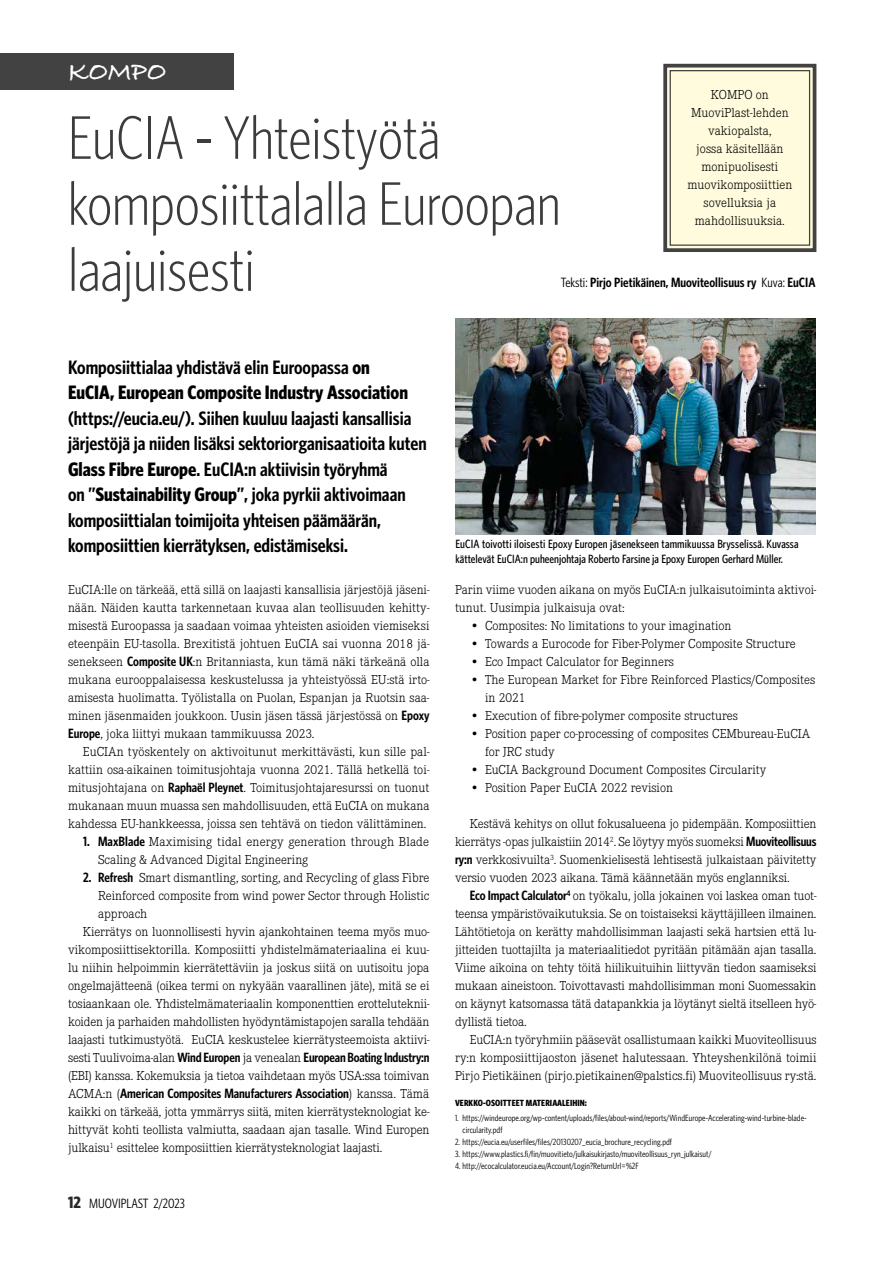
<style>
.page{position:relative;width:893px;height:1263px;background:#fff}
.page>*{position:absolute;margin:0;border:0;box-sizing:border-box;transform-origin:0 0}
.t1{font:300 61.5px/66px "Whitney Condensed";color:#3c3c3b}
.t2{font:700 27px "Bradley Hand ITCTT";color:#fff}
.t3{font:600 19.5px/25.5px "Whitney Condensed";color:#000}
.t4{font:700 19.5px/25.5px "Whitney Condensed";color:#000}
.t5{font:300 13.5px/18px "Corporate E";color:#000;text-align:justify}
.t6{font:600 13.5px "Whitney Condensed";letter-spacing:-.005em;color:#000}
.t7{font:13.5px "Whitney Condensed";color:#000}
.t8{font:500 12px/15px "Whitney Condensed";color:#000}
.t9{font:9px/12px "Whitney Condensed";letter-spacing:.01em;color:#000}
.t10{font:700 9px "Whitney Condensed";letter-spacing:.01em;color:#000}
.s1{font-weight:400}
.s2{font-weight:600}
.s3{font-weight:700}
.s4{font-family:"Whitney Condensed";font-weight:600}
.s5{font-family:"Corporate E";font-weight:300}
.s6{font-weight:700;font-size:16.5px;color:#282827}
</style>
<div class="page">
<div style="left:0;top:54px;width:234px;height:36px;background:#424243"></div>
<svg style="left:663px;top:63px;width:154px;height:189px;background:#eeebcf"></svg>
<div style="left:670px;top:70px;width:140px;height:176px;border:1px solid #424243"></div>
<img style="left:455px;top:319px;width:360px;height:216px">
<h2 class="t2" style="left:68px;top:51px;width:100px">KOMPO</h2>
<p class="t5" style="left:687px;top:86px;width:106px;text-align:center">KOMPO on<br>MuoviPlast-lehden vakiopalsta,<br>jossa käsitellään monipuolisesti muovikomposiittien sovelluksia ja mahdollisuuksia.</p>
<h1 class="t1" style="left:68px;top:104px;width:494px">EuCIA - Yhteistyötä komposiittalalla Euroopan laajuisesti</h1>
<p class="t6" style="left:561px;top:275px;width:256px"><span class="s1">Teksti:</span> Pirjo Pietikäinen, Muoviteollisuus ry <span class="s1">Kuva:</span> EuCIA</p>
<h3 class="t4" style="left:68px;top:354px;width:341px"><span class="s2">Komposiittialaa yhdistävä elin Euroopassa</span> on<br>EuCIA, European Composite Industry Association</h3>
<p class="t3" style="left:68px;top:405px;width:360px">(https://eucia.eu/). Siihen kuuluu laajasti kansallisia järjestöjä ja niiden lisäksi sektoriorganisaatioita kuten <span class="s3">Glass Fibre Europe</span>. EuCIA:n aktiivisin työryhmä<br>on ”<span class="s3">Sustainability Group</span>”, joka pyrkii aktivoimaan komposiittialan toimijoita yhteisen päämäärän, komposiittien kierrätyksen, edistämiseksi.</p>
<p class="t5" style="left:68px;top:580px;width:363px">EuCIA:lle on tärkeää, että sillä on laajasti kansallisia järjestöjä jäseni&shy;nään. Näiden kautta tarkennetaan kuvaa alan teollisuuden kehitty&shy;misestä Euroopassa ja saadaan voimaa yhteisten asioiden viemiseksi eteenpäin EU-tasolla. Brexitistä johtuen EuCIA sai vuonna 2018 jä&shy;senekseen <span class="s4">Composite UK</span>:n Britanniasta, kun tämä näki tärkeänä olla mukana eurooppalaisessa keskustelussa ja yhteistyössä EU:stä irto&shy;amisesta huolimatta. Työlistalla on Puolan, Espanjan ja Ruotsin saa&shy;minen jäsenmaiden joukkoon. Uusin jäsen tässä järjestössä on <span class="s4">Epoxy Europe</span>, joka liittyi mukaan tammikuussa 2023.</p>
<p class="t5" style="left:68px;top:742px;width:363px;text-indent:15px">EuCIAn työskentely on aktivoitunut merkittävästi, kun sille pal&shy;kattiin osa-aikainen toimitusjohtaja vuonna 2021. Tällä hetkellä toi&shy;mitusjohtajana on <span class="s4">Raphaël Pleynet</span>. Toimitusjohtajaresurssi on tuonut mukanaan muun muassa sen mahdollisuuden, että EuCIA on mukana kahdessa EU-hankkeessa, joissa sen tehtävä on tiedon välittäminen.</p>
<p class="t5" style="left:98px;top:832px;width:333px;text-indent:-15px"><span class="s4">1. MaxBlade</span> Maximising tidal energy generation through Blade<br>Scaling &amp; Advanced Digital Engineering</p>
<p class="t5" style="left:83px;top:868px;width:348px"><span class="s4">2. Refresh</span> Smart dismantling, sorting, and Recycling of glass Fibre</p>
<p class="t5" style="left:98px;top:886px;width:333px">Reinforced composite from wind power Sector through Holistic</p>
<p class="t5" style="left:98px;top:904px;width:51px">approach</p>
<p class="t5" style="left:83px;top:922px;width:348px">Kierrätys on luonnollisesti hyvin ajankohtainen teema myös muo-</p>
<p class="t5" style="left:68px;top:940px;width:363px">vikomposiittisektorilla. Komposiitti yhdistelmämateriaalina ei kuu-</p>
<p class="t5" style="left:68px;top:958px;width:363px">lu niihin helpoimmin kierrätettäviin ja joskus siitä on uutisoitu jopa</p>
<p class="t5" style="left:68px;top:976px;width:363px">ongelmajätteenä (oikea termi on nykyään vaarallinen jäte), mitä se ei</p>
<p class="t5" style="left:68px;top:994px;width:363px">tosiaankaan ole. Yhdistelmämateriaalin komponenttien erotteluteknii-</p>
<p class="t5" style="left:68px;top:1012px;width:363px">koiden ja parhaiden mahdollisten hyödyntämistapojen saralla tehdään</p>
<p class="t5" style="left:68px;top:1030px;width:363px">laajasti tutkimustyötä. EuCIA keskustelee kierrätysteemoista aktiivi-</p>
<p class="t6" style="left:68px;top:1050px;width:363px"><span class="s5">sesti Tuulivoima-alan</span> Wind Europen <span class="s5">ja venealan</span> European Boating Industry:n</p>
<p class="t5" style="left:68px;top:1066px;width:363px">(EBI) kanssa. Kokemuksia ja tietoa vaihdetaan myös USA:ssa toimivan</p>
<p class="t6" style="left:68px;top:1086px;width:363px"><span class="s5">ACMA:n (</span>American Composites Manufacturers Association<span class="s5">) kanssa. Tämä</span></p>
<p class="t5" style="left:68px;top:1102px;width:363px">kaikki on tärkeää, jotta ymmärrys siitä, miten kierrätysteknologiat ke&shy;hittyvät kohti teollista valmiutta, saadaan ajan tasalle. Wind Europen julkaisu<sup>1</sup> esittelee komposiittien kierrätysteknologiat laajasti.</p>
<p class="t7" style="left:68px;top:1195px;width:118px"><span class="s6">12</span> MUOVIPLAST 2/2023</p>
<p class="t8" style="left:455px;top:536px;width:345px">EuCIA toivotti iloisesti Epoxy Europen jäsenekseen tammikuussa Brysselissä. Kuvassa kättelevät EuCIA:n puheenjohtaja Roberto Farsine ja Epoxy Europen Gerhard Müller.</p>
<p class="t5" style="left:455px;top:580px;width:363px">Parin viime vuoden aikana on myös EuCIA:n julkaisutoiminta aktivoi&shy;tunut. Uusimpia julkaisuja ovat:</p>
<p class="t5" style="left:470px;top:616px;width:263px">• Composites: No limitations to your imagination</p>
<p class="t5" style="left:470px;top:634px;width:327px">• Towards a Eurocode for Fiber-Polymer Composite Structure</p>
<p class="t5" style="left:470px;top:652px;width:206px">• Eco Impact Calculator for Beginners</p>
<p class="t5" style="left:485px;top:670px;width:332px;text-indent:-15px">• The European Market for Fibre Reinforced Plastics/Composites in 2021</p>
<p class="t5" style="left:470px;top:706px;width:270px">• Execution of fibre-polymer composite structures</p>
<p class="t5" style="left:485px;top:724px;width:327px;text-indent:-15px">• Position paper co-processing of composites CEMbureau-EuCIA for JRC study</p>
<p class="t5" style="left:470px;top:760px;width:298px">• EuCIA Background Document Composites Circularity</p>
<p class="t5" style="left:470px;top:778px;width:205px">• Position Paper EuCIA 2022 revision</p>
<p class="t5" style="left:455px;top:814px;width:363px;text-indent:15px">Kestävä kehitys on ollut fokusalueena jo pidempään. Komposiittien kierrätys -opas julkaistiin 2014<sup>2</sup>. Se löytyy myös suomeksi <span class="s4">Muoviteollisuus ry:n</span> verkkosivuilta<sup>3</sup>. Suomenkielisestä lehtisestä julkaistaan päivitetty versio vuoden 2023 aikana. Tämä käännetään myös englanniksi.</p>
<p class="t5" style="left:455px;top:886px;width:363px;text-indent:15px"><span class="s4">Eco Impact Calculator</span><sup>4</sup> on työkalu, jolla jokainen voi laskea oman tuot&shy;teensa ympäristövaikutuksia. Se on toistaiseksi käyttäjilleen ilmainen.<br>Lähtötietoja on kerätty mahdollisimman laajasti sekä hartsien että lu&shy;jitteiden tuottajilta ja materiaalitiedot pyritään pitämään ajan tasalla.<br>Viime aikoina on tehty töitä hiilikuituihin liittyvän tiedon saamiseksi mukaan aineistoon. Toivottavasti mahdollisimman moni Suomessakin on käynyt katsomassa tätä datapankkia ja löytänyt sieltä itselleen hyö&shy;dyllistä tietoa.</p>
<p class="t5" style="left:455px;top:1030px;width:363px;text-indent:15px">EuCIA:n työryhmiin pääsevät osallistumaan kaikki Muoviteollisuus ry:n komposiittijaoston jäsenet halutessaan. Yhteyshenkilönä toimii Pirjo Pietikäinen (pirjo.pietikainen@palstics.fi) Muoviteollisuus ry:stä.</p>
<p class="t10" style="left:455px;top:1097px;width:133px">VERKKO-OSOITTEET MATERIAALEIHIN:</p>
<p class="t9" style="left:462px;top:1111px;width:346px;text-indent:-7px">1. https://windeurope.org/wp-content/uploads/files/about-wind/reports/WindEurope-Accelerating-wind-turbine-blade&shy;circularity.pdf</p>
<p class="t9" style="left:455px;top:1135px;width:219px">2. https://eucia.eu/userfiles/files/20130207_eucia_brochure_recycling.pdf</p>
<p class="t9" style="left:455px;top:1147px;width:258px">3. https://www.plastics.fi/fin/muovitieto/julkaisukirjasto/muoviteollisuus_ryn_julkaisut/</p>
<p class="t9" style="left:455px;top:1159px;width:185px">4. http://ecocalculator.eucia.eu/Account/Login?ReturnUrl=%2F</p>
</div>
